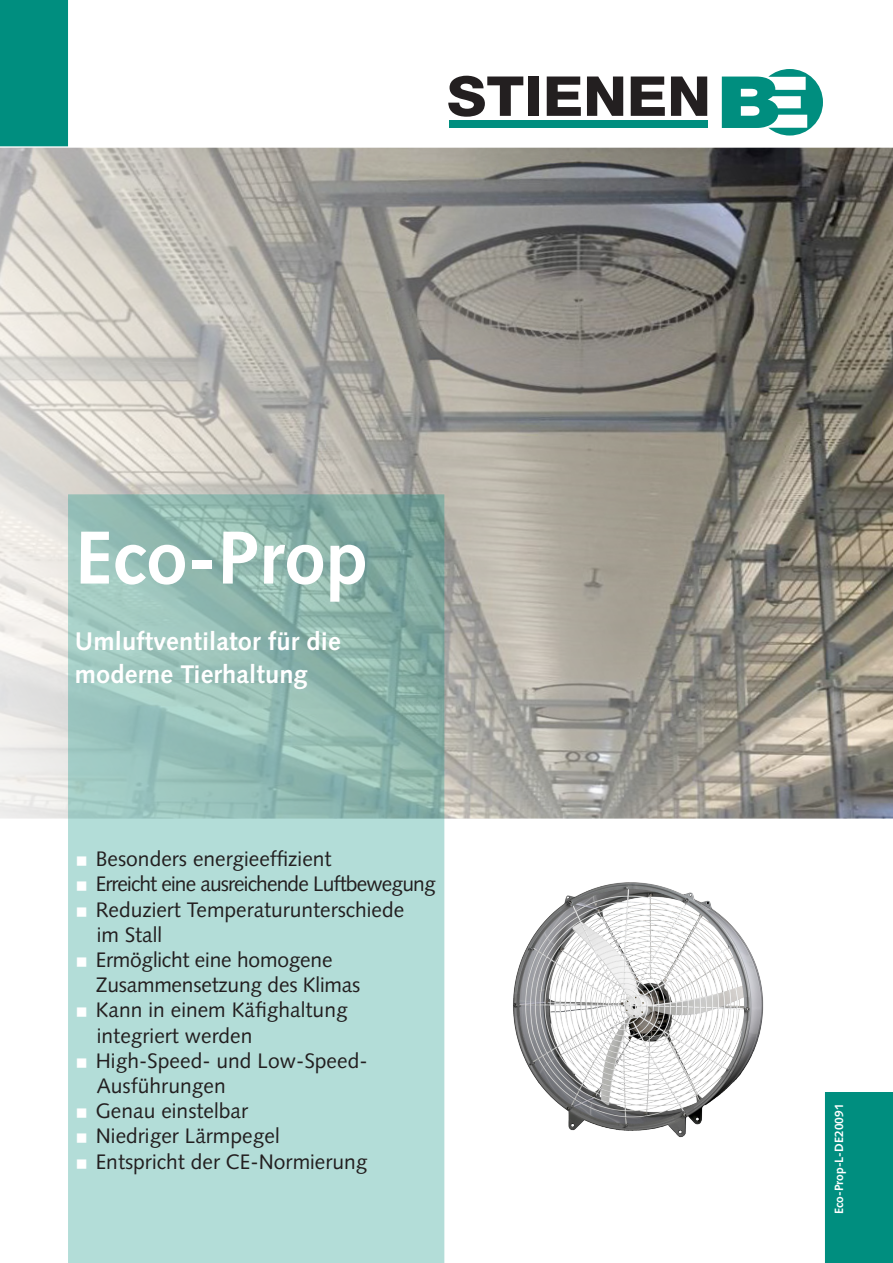
<style>
.page{position:relative;width:893px;height:1263px;background:#fff}
.page>*{position:absolute;margin:0;border:0;box-sizing:border-box;transform-origin:0 0}
.Heading_intro{font:700 75px "Syntax LT Std";color:#fff}
.Heading_vk_groen{font:700 25.5px "Syntax LT Std";letter-spacing:.005em;color:#fff}
.Bullits_vk{font:21px "Syntax LT Std";color:#231f20}
.Bullits_vk-2{font:21px "Syntax LT Std";letter-spacing:-.04em;color:#231f20}
.Heading_intro-2{font:700 12px "Syntax LT Std";color:#fff}
</style>
<div class="page">
<div style="left:0;top:0;width:68px;height:146px;background:#008e7f"></div>
<svg style="left:448px;top:76px;width:75px;height:41px"></svg>
<div style="left:528px;top:77px;width:11px;height:39px;background:#231f20"></div>
<svg style="left:547px;top:77px;width:34px;height:39px"></svg>
<svg style="left:587px;top:77px;width:36px;height:39px"></svg>
<svg style="left:631px;top:77px;width:34px;height:39px"></svg>
<svg style="left:671px;top:77px;width:36px;height:39px"></svg>
<svg style="left:722px;top:69px;width:101px;height:67px"></svg>
<div style="left:449px;top:120px;width:258px;height:8px;background:#008e7f"></div>
<div style="left:825px;top:1092px;width:68px;height:171px;background:#008e7f"></div>
<img style="left:0;top:148px;width:893px;height:671px">
<svg style="left:68px;top:494px;width:376px;height:769px;background:#a5cec7"></svg>
<img style="left:513px;top:882px;width:251px;height:256px">
<svg style="left:77px;top:856px;width:9px;height:10px"></svg>
<svg style="left:77px;top:882px;width:9px;height:9px"></svg>
<svg style="left:77px;top:907px;width:9px;height:9px"></svg>
<svg style="left:77px;top:957px;width:9px;height:10px"></svg>
<svg style="left:77px;top:1008px;width:9px;height:9px"></svg>
<svg style="left:77px;top:1058px;width:9px;height:9px"></svg>
<svg style="left:77px;top:1108px;width:9px;height:10px"></svg>
<svg style="left:77px;top:1134px;width:9px;height:9px"></svg>
<svg style="left:77px;top:1159px;width:9px;height:9px"></svg>
<p class="Heading_intro" style="left:75px;top:515px;width:294px">Eco-Prop</p>
<p class="Heading_vk_groen" style="left:75px;top:626px;width:267px">Umluftventilator für die</p>
<p class="Heading_vk_groen" style="left:75px;top:659px;width:234px">moderne Tierhaltung</p>
<p class="Bullits_vk" style="left:96px;top:846px;width:237px">Besonders energieeffizient</p>
<p class="Bullits_vk-2" style="left:96px;top:872px;width:341px">Erreicht eine ausreichende Luftbewegung</p>
<p class="Bullits_vk" style="left:96px;top:897px;width:310px">Reduziert Temperaturunterschiede</p>
<p class="Bullits_vk" style="left:97px;top:922px;width:67px">im Stall</p>
<p class="Bullits_vk" style="left:96px;top:947px;width:238px">Ermöglicht eine homogene</p>
<p class="Bullits_vk" style="left:96px;top:972px;width:266px">Zusammensetzung des Klimas</p>
<p class="Bullits_vk" style="left:96px;top:998px;width:253px">Kann in einem Käfighaltung</p>
<p class="Bullits_vk" style="left:97px;top:1023px;width:157px">integriert werden</p>
<p class="Bullits_vk" style="left:96px;top:1048px;width:273px">High-Speed- und Low-Speed-</p>
<p class="Bullits_vk" style="left:97px;top:1073px;width:130px">Ausführungen</p>
<p class="Bullits_vk" style="left:96px;top:1098px;width:154px">Genau einstelbar</p>
<p class="Bullits_vk" style="left:96px;top:1124px;width:185px">Niedriger Lärmpegel</p>
<p class="Bullits_vk" style="left:96px;top:1149px;width:273px">Entspricht der CE-Normierung</p>
<p class="Heading_intro-2" style="left:832px;top:1214px;width:112px;rotate:-90deg">Eco-Prop-L-DE20091</p>
</div>
